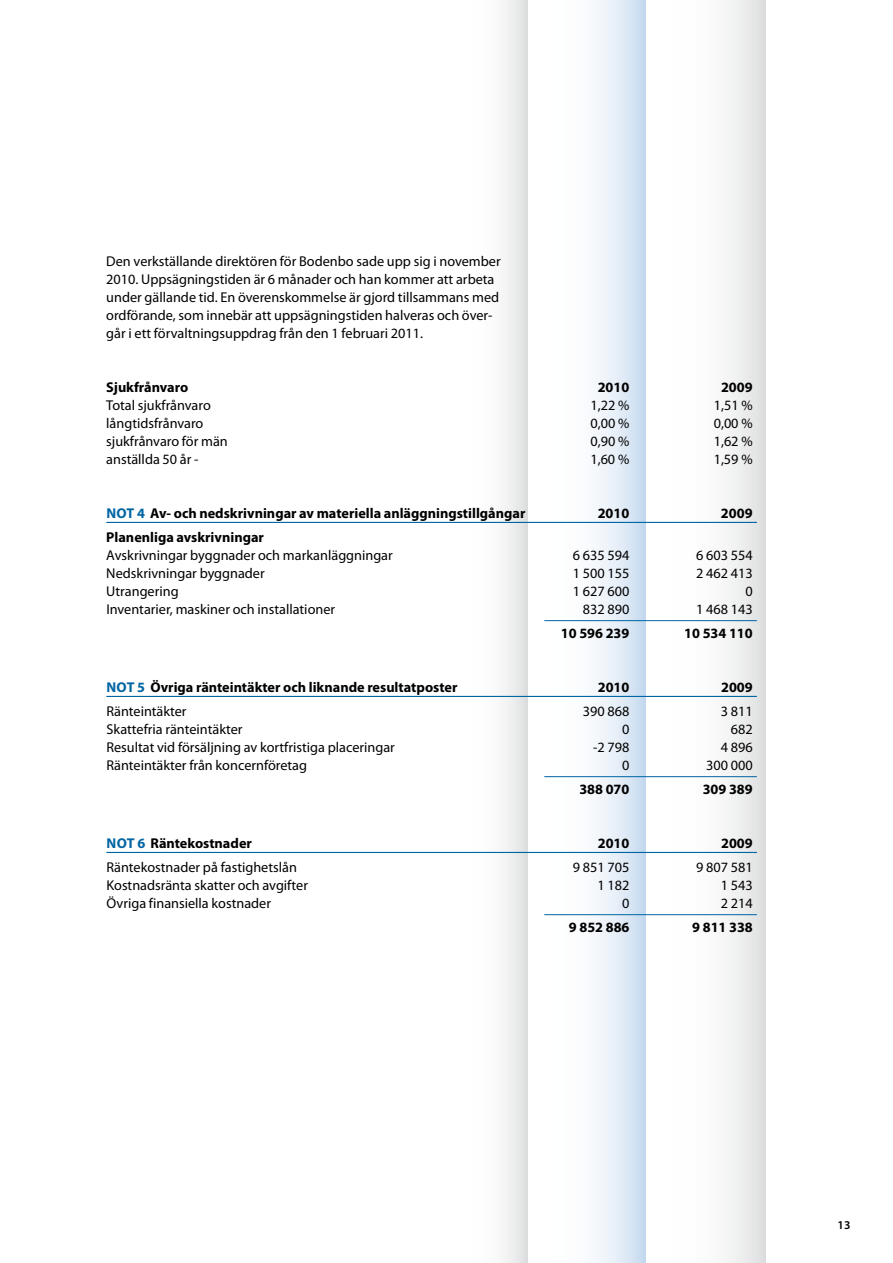
<style>
.page{position:relative;width:893px;height:1263px;background:#fff}
.page>*{position:absolute;margin:0;border:0;box-sizing:border-box;transform-origin:0 0}
.t1{font:14.25px/18px "Myriad Pro";color:#000}
.t2{font:700 14.25px "Myriad Pro";color:#000}
.t3{font:600 12px "Myriad Pro";color:#000}
.s1{color:#0065a3}
</style>
<div class="page">
<svg style="left:527px;top:0;width:119px;height:1263px"></svg>
<div style="left:455px;top:0;width:72px;height:1263px;background:linear-gradient(to right,#fff,#e8e8e9)"></div>
<div style="left:646px;top:0;width:119px;height:1263px;background:linear-gradient(to right,#fff,#e7e8e8)"></div>
<hr style="left:106px;top:522px;width:651px;height:1px;background:#0065a3">
<hr style="left:544px;top:620px;width:213px;height:1px;background:#0065a3">
<hr style="left:106px;top:696px;width:651px;height:1px;background:#0065a3">
<hr style="left:544px;top:776px;width:213px;height:1px;background:#0065a3">
<hr style="left:106px;top:852px;width:651px;height:1px;background:#0065a3">
<hr style="left:544px;top:914px;width:213px;height:1px;background:#0065a3">
<p class="t1" style="left:106px;top:252px;width:396px">Den verkställande direktören för Bodenbo sade upp sig i november 2010. Uppsägningstiden är 6 månader och han kommer att arbeta under gällande tid. En överenskommelse är gjord tillsammans med ordförande, som innebär att uppsägningstiden halveras och över&shy;går i ett förvaltningsuppdrag från den 1 februari 2011.</p>
<p class="t2" style="left:106px;top:378px;width:83px">Sjukfrånvaro</p>
<p class="t2" style="left:598px;top:378px;width:33px">2010</p>
<p class="t2" style="left:721px;top:378px;width:33px">2009</p>
<p class="t1" style="left:106px;top:396px;width:106px">Total sjukfrånvaro</p>
<p class="t1" style="left:590px;top:396px;width:40px">1,22 %</p>
<p class="t1" style="left:714px;top:396px;width:40px">1,51 %</p>
<p class="t1" style="left:106px;top:414px;width:99px">långtidsfrånvaro</p>
<p class="t1" style="left:590px;top:414px;width:40px">0,00 %</p>
<p class="t1" style="left:714px;top:414px;width:40px">0,00 %</p>
<p class="t1" style="left:106px;top:432px;width:123px">sjukfrånvaro för män</p>
<p class="t1" style="left:590px;top:432px;width:40px">0,90 %</p>
<p class="t1" style="left:714px;top:432px;width:40px">1,62 %</p>
<p class="t1" style="left:106px;top:450px;width:94px">anställda 50 år -</p>
<p class="t1" style="left:590px;top:450px;width:40px">1,60 %</p>
<p class="t1" style="left:714px;top:450px;width:40px">1,59 %</p>
<p class="t2" style="left:106px;top:504px;width:421px"><span class="s1">Not 4</span> Av- och nedskrivningar av materiella anläggningstillgångar</p>
<p class="t2" style="left:598px;top:504px;width:33px">2010</p>
<p class="t2" style="left:721px;top:504px;width:33px">2009</p>
<p class="t2" style="left:106px;top:528px;width:159px">Planenliga avskrivningar</p>
<p class="t1" style="left:106px;top:546px;width:288px">Avskrivningar byggnader och markanläggningar</p>
<p class="t1" style="left:573px;top:546px;width:58px">6 635 594</p>
<p class="t1" style="left:696px;top:546px;width:58px">6 603 554</p>
<p class="t1" style="left:106px;top:564px;width:160px">Nedskrivningar byggnader</p>
<p class="t1" style="left:573px;top:564px;width:58px">1 500 155</p>
<p class="t1" style="left:696px;top:564px;width:58px">2 462 413</p>
<p class="t1" style="left:106px;top:582px;width:74px">Utrangering</p>
<p class="t1" style="left:573px;top:582px;width:58px">1 627 600</p>
<p class="t1" style="left:745px;top:582px;width:9px">0</p>
<p class="t1" style="left:106px;top:600px;width:230px">Inventarier, maskiner och installationer</p>
<p class="t1" style="left:583px;top:600px;width:48px">832 890</p>
<p class="t1" style="left:696px;top:600px;width:58px">1 468 143</p>
<p class="t2" style="left:561px;top:624px;width:70px">10 596 239</p>
<p class="t2" style="left:684px;top:624px;width:70px">10 534 110</p>
<p class="t2" style="left:107px;top:678px;width:352px"><span class="s1">Not 5</span> Övriga ränteintäkter och liknande resultatposter</p>
<p class="t2" style="left:598px;top:678px;width:33px">2010</p>
<p class="t2" style="left:721px;top:678px;width:33px">2009</p>
<p class="t1" style="left:106px;top:702px;width:82px">Ränteintäkter</p>
<p class="t1" style="left:583px;top:702px;width:48px">390 868</p>
<p class="t1" style="left:721px;top:702px;width:33px">3 811</p>
<p class="t1" style="left:106px;top:720px;width:138px">Skattefria ränteintäkter</p>
<p class="t1" style="left:622px;top:720px;width:9px">0</p>
<p class="t1" style="left:731px;top:720px;width:23px">682</p>
<p class="t1" style="left:106px;top:738px;width:290px">Resultat vid försäljning av kortfristiga placeringar</p>
<p class="t1" style="left:593px;top:738px;width:38px">-2 798</p>
<p class="t1" style="left:721px;top:738px;width:33px">4 896</p>
<p class="t1" style="left:106px;top:756px;width:202px">Ränteintäkter från koncernföretag</p>
<p class="t1" style="left:622px;top:756px;width:9px">0</p>
<p class="t1" style="left:706px;top:756px;width:48px">300 000</p>
<p class="t2" style="left:579px;top:780px;width:52px">388 070</p>
<p class="t2" style="left:703px;top:780px;width:52px">309 389</p>
<p class="t2" style="left:107px;top:834px;width:147px"><span class="s1">Not 6</span> Räntekostnader</p>
<p class="t2" style="left:598px;top:834px;width:33px">2010</p>
<p class="t2" style="left:721px;top:834px;width:33px">2009</p>
<p class="t1" style="left:106px;top:858px;width:192px">Räntekostnader på fastighetslån</p>
<p class="t1" style="left:573px;top:858px;width:58px">9 851 705</p>
<p class="t1" style="left:696px;top:858px;width:58px">9 807 581</p>
<p class="t1" style="left:106px;top:876px;width:203px">Kostnadsränta skatter och avgifter</p>
<p class="t1" style="left:597px;top:876px;width:33px">1 182</p>
<p class="t1" style="left:721px;top:876px;width:33px">1 543</p>
<p class="t1" style="left:106px;top:894px;width:166px">Övriga finansiella kostnader</p>
<p class="t1" style="left:622px;top:894px;width:9px">0</p>
<p class="t1" style="left:721px;top:894px;width:33px">2 214</p>
<p class="t2" style="left:569px;top:918px;width:62px">9 852 886</p>
<p class="t2" style="left:692px;top:918px;width:62px">9 811 338</p>
<p class="t3" style="left:838px;top:1218px;width:14px">13</p>
</div>
